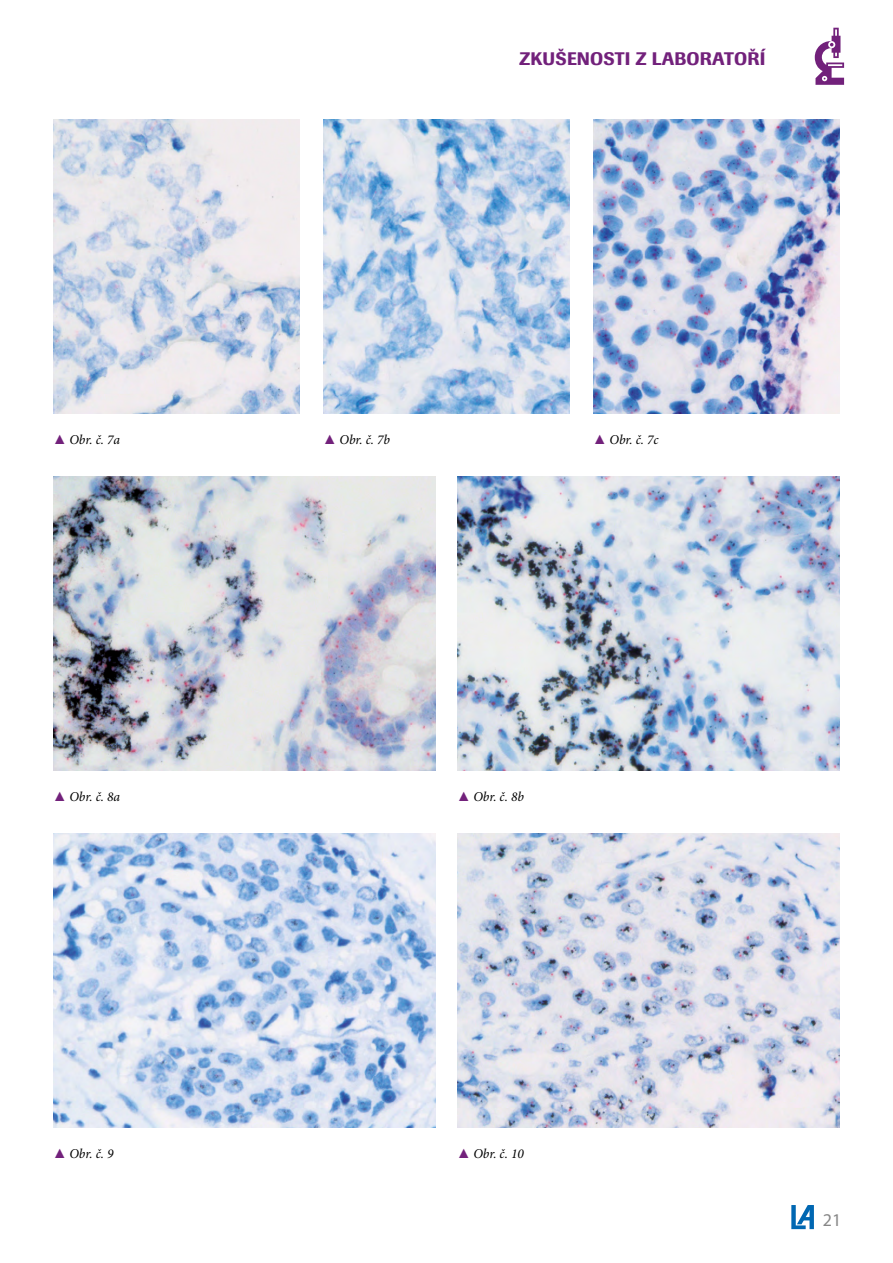
<style>
.page{position:relative;width:893px;height:1263px;background:#fff}
.page>*{position:absolute;margin:0;border:0;box-sizing:border-box;transform-origin:0 0}
.t1{font:500 18px "Imago";letter-spacing:.01em;color:#72217b}
.t2{font:18px "Myriad Pro";color:#878787}
.t3{font:italic 13.5px "Minion Pro";color:#000}
.s1{font-family:"Franklin Gothic";font-weight:500;font-style:normal;color:#72217b}
</style>
<div class="page">
<svg style="left:791px;top:1205px;width:23px;height:24px"></svg>
<svg style="left:815px;top:28px;width:29px;height:57px"></svg>
<img style="left:53px;top:119px;width:247px;height:294px">
<img style="left:323px;top:119px;width:247px;height:294px">
<img style="left:593px;top:119px;width:247px;height:294px">
<img style="left:53px;top:476px;width:383px;height:294px">
<img style="left:53px;top:833px;width:383px;height:294px">
<img style="left:457px;top:476px;width:383px;height:294px">
<img style="left:457px;top:833px;width:383px;height:294px">
<h1 class="t1" style="left:519px;top:47px;width:248px">ZKUŠENOSTI Z LABORATOŘÍ</h1>
<p class="t3" style="left:53px;top:431px;width:69px"><span class="s1">▲</span> Obr. č. 7a</p>
<p class="t3" style="left:323px;top:431px;width:68px"><span class="s1">▲</span> Obr. č. 7b</p>
<p class="t3" style="left:593px;top:431px;width:67px"><span class="s1">▲</span> Obr. č. 7c</p>
<p class="t3" style="left:53px;top:788px;width:69px"><span class="s1">▲</span> Obr. č. 8a</p>
<p class="t3" style="left:457px;top:788px;width:68px"><span class="s1">▲</span> Obr. č. 8b</p>
<p class="t3" style="left:53px;top:1145px;width:62px"><span class="s1">▲</span> Obr. č. 9</p>
<p class="t3" style="left:457px;top:1145px;width:68px"><span class="s1">▲</span> Obr. č. 10</p>
<h1 class="t2" style="left:823px;top:1210px;width:20px">21</h1>
</div>
